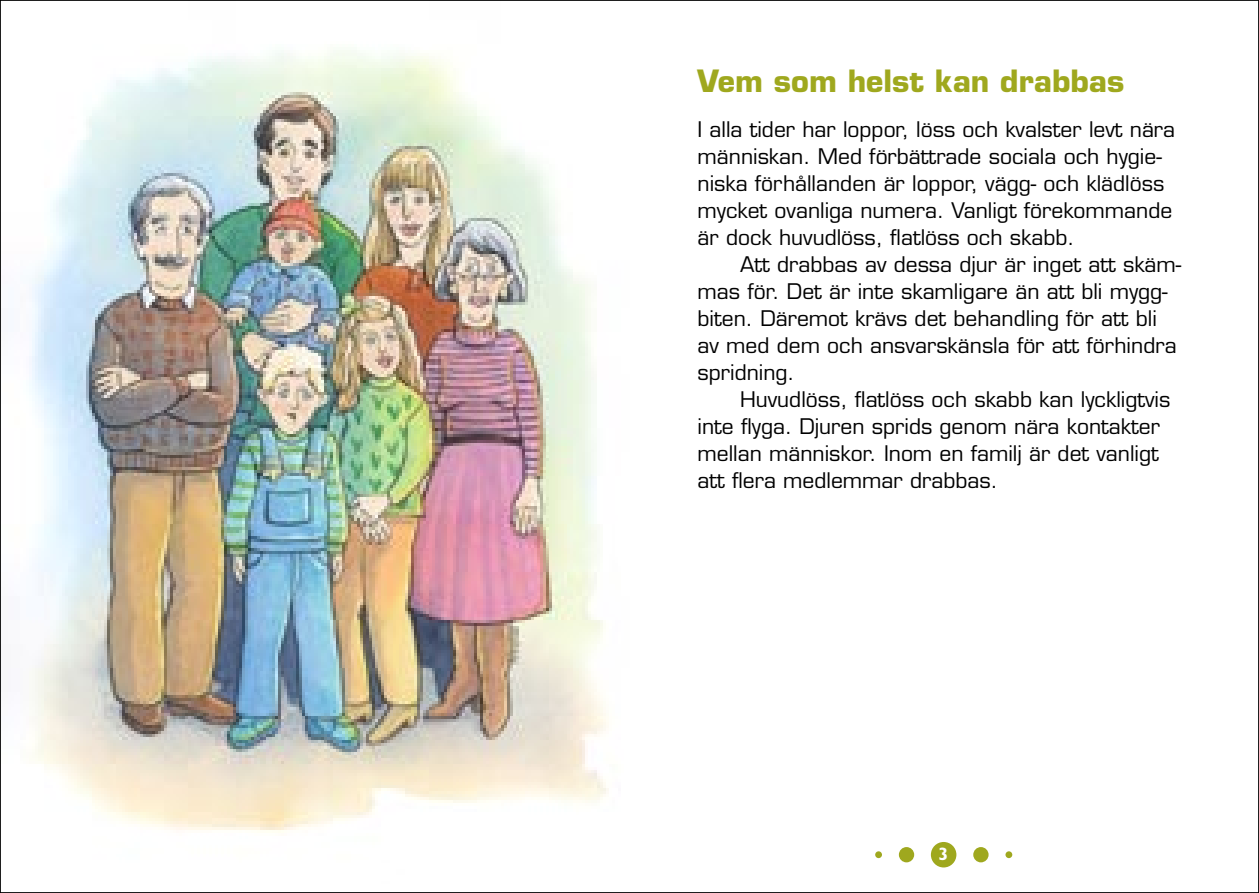
<style>
.page{position:relative;width:1259px;height:893px;background:#fff}
.page>*{position:absolute;margin:0;border:0;box-sizing:border-box;transform-origin:0 0}
.Rubrik{font:700 30px "Eurostile";color:#9fa81e}
.Bröd_med_indrag{font:21px/27px "Eurostile";color:#000}
.Bröd{font:21px/27px "Eurostile";color:#000}
.t1{font:700 18px "Gill Sans";color:#fff}
</style>
<div class="page">
<div style="left:931px;top:842px;width:25px;height:25px;background:#9fa81e;border-radius:50%"></div>
<div style="left:899px;top:847px;width:15px;height:15px;background:#9fa81e;border-radius:50%"></div>
<div style="left:875px;top:851px;width:7px;height:7px;background:#9fa81e;border-radius:50%"></div>
<div style="left:973px;top:847px;width:15px;height:15px;background:#9fa81e;border-radius:50%"></div>
<div style="left:1005px;top:851px;width:7px;height:7px;background:#9fa81e;border-radius:50%"></div>
<img style="left:29px;top:50px;width:580px;height:783px">
<p class="Rubrik" style="left:697px;top:63px;width:428px">Vem som helst kan drabbas</p>
<p class="Bröd" style="left:697px;top:116px;width:479px">I alla tider har loppor, löss och kvalster levt nära människan. Med förbättrade sociala och hygie&shy;niska förhållanden är loppor, vägg- och klädlöss mycket ovanliga numera. Vanligt förekommande</p>
<p class="Bröd" style="left:697px;top:224px;width:379px">är dock huvudlöss, flatlöss och skabb.</p>
<p class="Bröd_med_indrag" style="left:697px;top:251px;width:485px;text-indent:43px">Att drabbas av dessa djur är inget att skäm&shy;mas för. Det är inte skamligare än att bli mygg&shy;biten. Däremot krävs det behandling för att bli av med dem och ansvarskänsla för att förhindra spridning.</p>
<p class="Bröd_med_indrag" style="left:697px;top:386px;width:474px;text-indent:43px">Huvudlöss, flatlöss och skabb kan lyckligtvis inte flyga. Djuren sprids genom nära kontakter mellan människor. Inom en familj är det vanligt att flera medlemmar drabbas.</p>
<p class="t1" style="left:938px;top:843px;width:11px">3</p>
</div>
